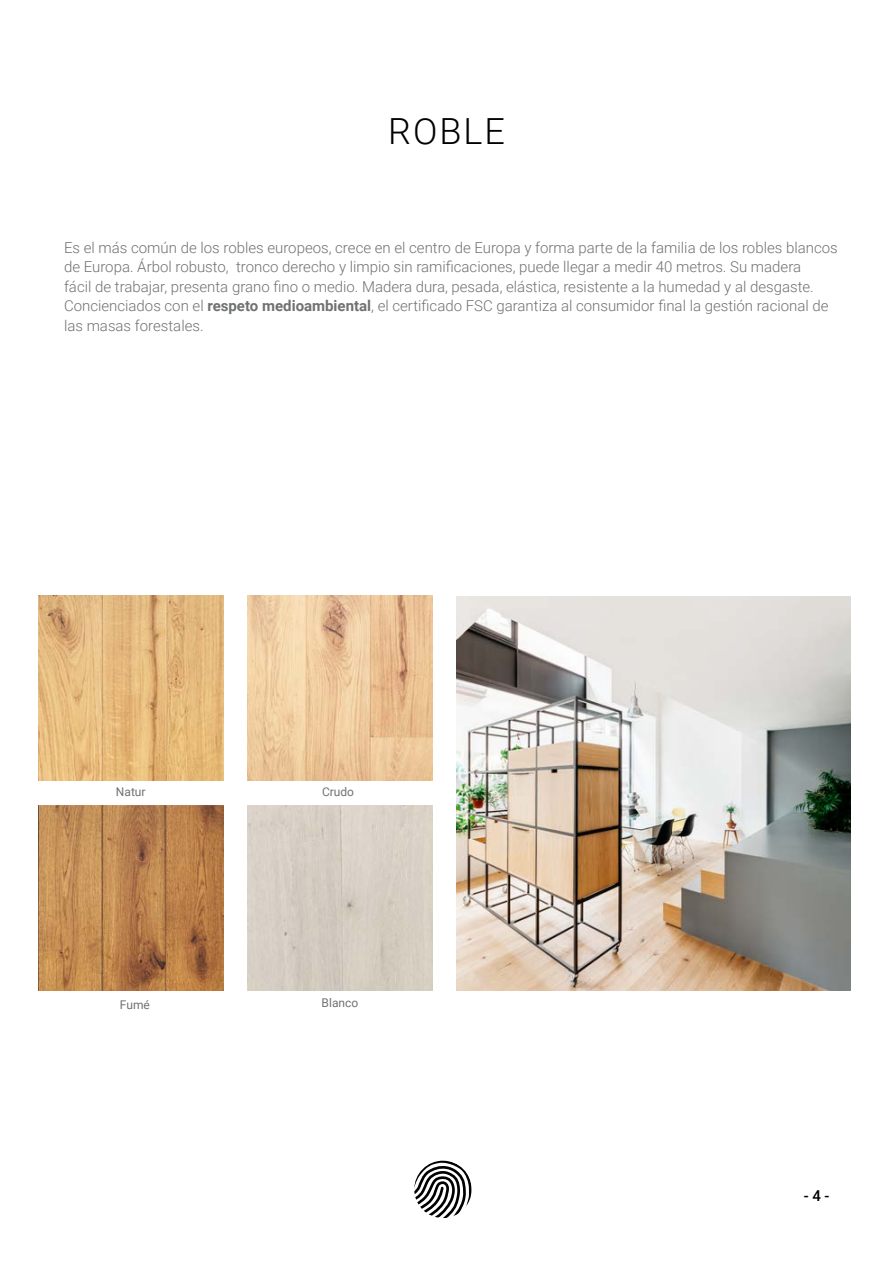
<style>
.page{position:relative;width:893px;height:1263px;background:#fff}
.page>*{position:absolute;margin:0;border:0;box-sizing:border-box;transform-origin:0 0}
.t1{font:300 36px "Roboto";letter-spacing:.055em;color:#000}
.t2{font:300 15px/19.5px "Roboto";color:#707172}
.t3{font:500 15px "Roboto";color:#000}
.t4{font:12px "Roboto";color:#707172}
.s1{font-weight:700}
</style>
<div class="page">
<img style="left:38px;top:595px;width:185px;height:185px">
<img style="left:247px;top:595px;width:185px;height:185px">
<img style="left:38px;top:806px;width:185px;height:185px">
<img style="left:247px;top:806px;width:185px;height:185px">
<img style="left:457px;top:596px;width:394px;height:394px">
<svg style="left:416px;top:1162px;width:54px;height:55px"></svg>
<div style="left:408px;top:1154px;width:70px;height:71px;border:7px solid #fff;border-radius:50%"></div>
<h1 class="t1" style="left:388px;top:106px;width:118px">ROBLE</h1>
<p class="t2" style="left:64px;top:237px;width:775px">Es el más común de los robles europeos, crece en el centro de Europa y forma parte de la familia de los robles blancos de Europa. Árbol robusto, tronco derecho y limpio sin ramificaciones, puede llegar a medir 40 metros. Su madera<br>fácil de trabajar, presenta grano fino o medio. Madera dura, pesada, elástica, resistente a la humedad y al desgaste.<br>Concienciados con el <span class="s1">respeto medioambiental</span>, el certificado FSC garantiza al consumidor final la gestión racional de las masas forestales.</p>
<p class="t4" style="left:116px;top:784px;width:31px">Natur</p>
<p class="t4" style="left:120px;top:996px;width:31px">Fumé</p>
<p class="t4" style="left:322px;top:784px;width:34px">Crudo</p>
<p class="t4" style="left:322px;top:995px;width:38px">Blanco</p>
<p class="t3" style="left:804px;top:1185px;width:27px">- 4 -</p>
</div>
